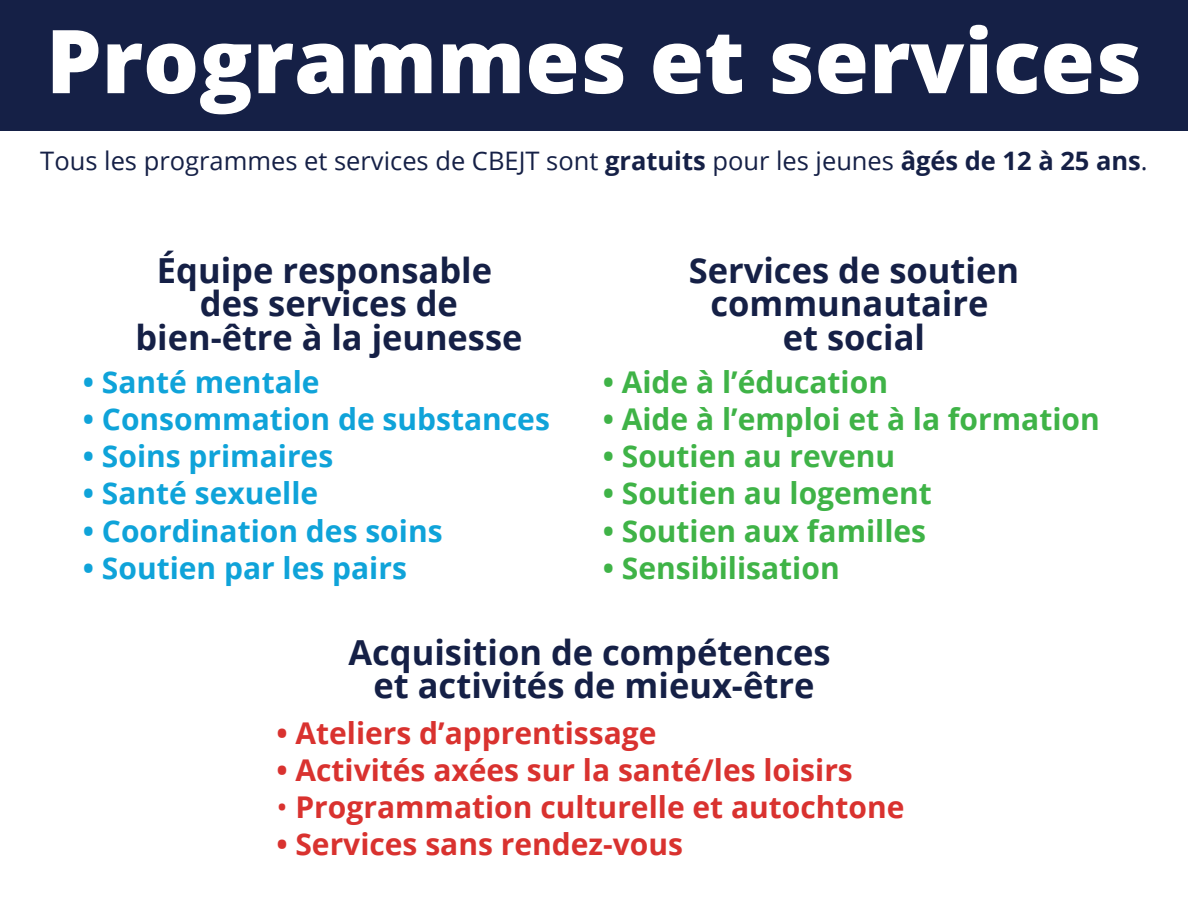
<style>
.page{position:relative;width:1188px;height:918px;background:#fff}
.page>*{position:absolute;margin:0;border:0;box-sizing:border-box;transform-origin:0 0}
.t1{font:800 88.2px "Open Sans";color:#fff}
.t2{font:700 34.5px/33.8px "Open Sans";color:#152046;text-align:center}
.t3{font:700 34.35px "Open Sans";color:#152046}
.t4{font:700 30px "Open Sans";color:#d9322f}
.t5{font:700 30px "Open Sans";color:#3fb347}
.t6{font:700 30px "Open Sans";color:#0fa3d9}
.t7{font:25.5px "Open Sans";color:#152046}
.s1{font-weight:700}
.s2{font-weight:400}
</style>
<div class="page">
<div style="left:0;top:0;width:1188px;height:130px;background:#152046"></div>
<h1 class="t1" style="left:46px;top:-1px;width:1097px">Programmes et services</h1>
<p class="t7" style="left:40px;top:143px;width:1109px">Tous les programmes et services de CBEJT sont <span class="s1">gratuits</span> pour les jeunes <span class="s1">âgés de 12 à 25 ans</span>.</p>
<p class="t2" style="left:157px;top:252px;width:337px">Équipe responsable des services de</p>
<p class="t3" style="left:136px;top:313px;width:388px">bien-être à la jeunesse</p>
<p class="t6" style="left:83px;top:361px;width:238px">• Santé mentale</p>
<p class="t6" style="left:83px;top:398px;width:469px">• Consommation de substances</p>
<p class="t6" style="left:83px;top:435px;width:252px">• Soins primaires</p>
<p class="t6" style="left:83px;top:472px;width:237px">• Santé sexuelle</p>
<p class="t6" style="left:83px;top:510px;width:361px">• Coordination des soins</p>
<p class="t6" style="left:83px;top:547px;width:326px">• Soutien par les pairs</p>
<p class="t2" style="left:689px;top:252px;width:332px">Services de soutien communautaire<br>et social</p>
<p class="t5" style="left:603px;top:361px;width:287px">• Aide à l’éducation</p>
<p class="t5" style="left:603px;top:398px;width:499px">• Aide à l’emploi et à la formation</p>
<p class="t5" style="left:603px;top:435px;width:294px">• Soutien au revenu</p>
<p class="t5" style="left:603px;top:472px;width:331px">• Soutien au logement</p>
<p class="t5" style="left:603px;top:510px;width:325px">• Soutien aux familles</p>
<p class="t5" style="left:603px;top:547px;width:238px">• Sensibilisation</p>
<p class="t2" style="left:348px;top:634px;width:484px">Acquisition de compétences et activités de mieux-être</p>
<p class="t4" style="left:276px;top:712px;width:382px">• Ateliers d’apprentissage</p>
<p class="t4" style="left:276px;top:749px;width:578px">• Activités axées sur la santé/les loisirs</p>
<p class="t4" style="left:276px;top:786px;width:630px"><span class="s2">•</span> Programmation culturelle et autochtone</p>
<p class="t4" style="left:276px;top:823px;width:408px">• Services sans rendez-vous</p>
</div>
